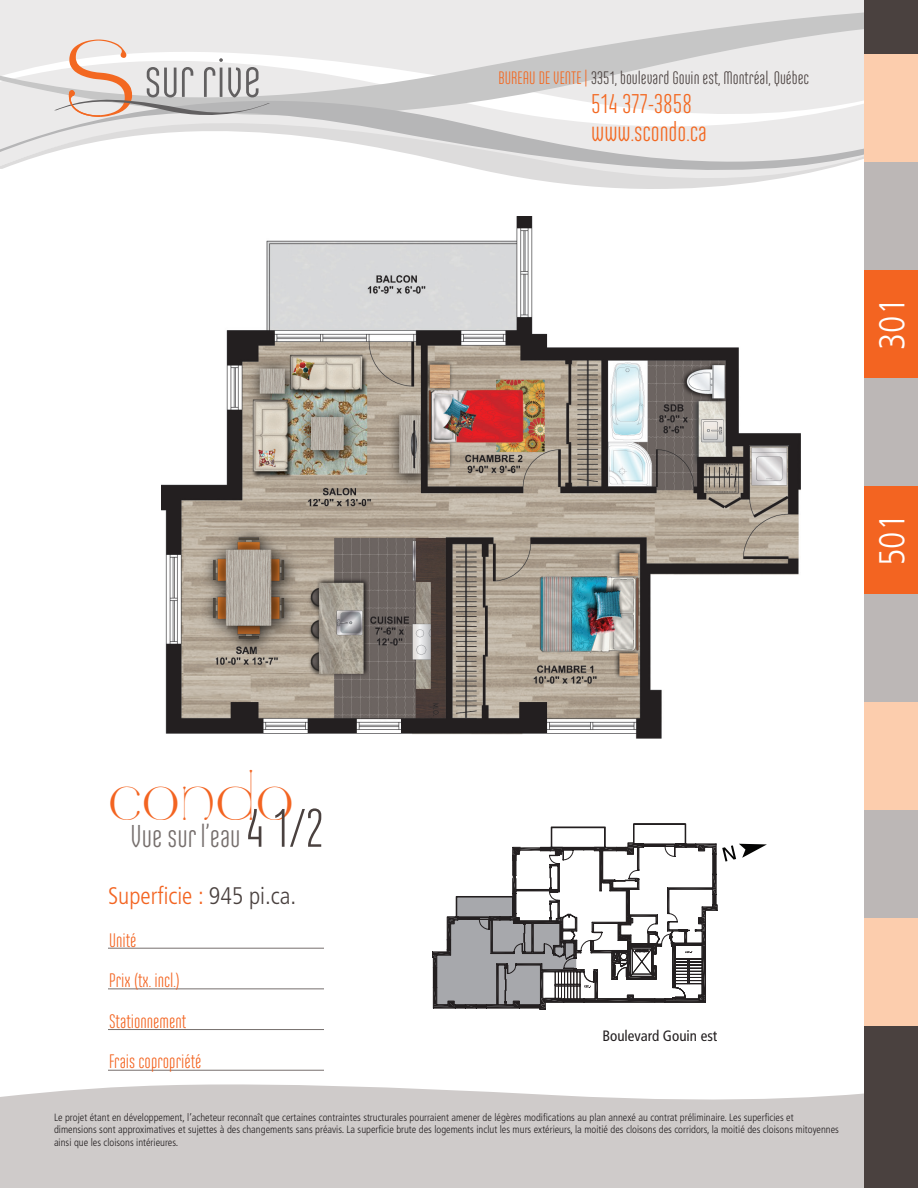
<style>
.page{position:relative;width:918px;height:1188px;background:#fff}
.page>*{position:absolute;margin:0;border:0;box-sizing:border-box;transform-origin:0 0}
.t1{font:55.35px "Ando";letter-spacing:-.005em;color:#626061}
.t2{font:46.5px "aquapura";color:#f36421}
.t3{font:300 condensed 36px "Frutiger";color:#fff}
.t4{font:31.5px "Ando";color:#766f6d}
.t5{font:27px/28.5px "Ando";color:#f36821}
.t6{font:300 condensed 24px "Frutiger";color:#f36421}
.t7{font:19.5px/40.5px "Ando";color:#f36421}
.t8{font:18px "Ando";color:#4a413f}
.t9{font:condensed 15px "Frutiger";color:#231f20}
.t10{font:300 condensed 10.5px/12.6px "Frutiger";color:#231f20}
.s1{color:#f36821}
.s2{font-size:54px;color:#4a413f}
.s3{color:#4a413f}
</style>
<div class="page">
<svg style="left:0;top:0;width:864px;height:68px;background:#e6e5e5"></svg>
<svg style="left:0;top:68px;width:864px;height:121px"></svg>
<svg style="left:0;top:1084px;width:864px;height:104px;background:#d2cecd"></svg>
<svg style="left:54px;top:40px;width:216px;height:82px;background:#e3dad7"></svg>
<hr style="left:108px;top:948px;width:216px;height:1px;background:#766f6d">
<hr style="left:108px;top:988px;width:216px;height:1px;background:#766f6d">
<hr style="left:108px;top:1029px;width:216px;height:1px;background:#766f6d">
<hr style="left:108px;top:1070px;width:216px;height:1px;background:#766f6d">
<div style="left:864px;top:0;width:54px;height:62px;background:#4a413f"></div>
<div style="left:864px;top:54px;width:54px;height:108px;background:#fccdad"></div>
<div style="left:864px;top:486px;width:54px;height:108px;background:#f36421"></div>
<div style="left:864px;top:270px;width:54px;height:108px;background:#f36421"></div>
<div style="left:864px;top:702px;width:54px;height:108px;background:#fccdad"></div>
<div style="left:864px;top:918px;width:54px;height:108px;background:#fccdad"></div>
<div style="left:864px;top:162px;width:54px;height:108px;background:#bcb7b6"></div>
<div style="left:864px;top:594px;width:54px;height:108px;background:#bcb7b6"></div>
<div style="left:864px;top:378px;width:54px;height:108px;background:#bcb7b6"></div>
<div style="left:864px;top:810px;width:54px;height:108px;background:#bcb7b6"></div>
<img style="left:162px;top:216px;width:639px;height:523px">
<div style="left:864px;top:1026px;width:54px;height:162px;background:#4a413f"></div>
<svg style="left:539px;top:824px;width:148px;height:186px"></svg>
<svg style="left:432px;top:843px;width:335px;height:166px"></svg>
<h1 class="t1" style="left:144px;top:49px;width:118px">sur rive</h1>
<h3 class="t8" style="left:499px;top:69px;width:312px"><span class="s1">BUREAU DE VENTE |</span> 3351, boulevard Gouin est, Montréal, Québec</h3>
<h3 class="t5" style="left:591px;top:90px;width:117px">514 377-3858 www.scondo.ca</h3>
<h3 class="t3" style="left:872px;top:350px;width:53px;rotate:-90deg">301</h3>
<h3 class="t3" style="left:872px;top:566px;width:53px;rotate:-90deg">501</h3>
<h2 class="t2" style="left:108px;top:769px;width:187px">Condo</h2>
<h3 class="t4" style="left:131px;top:819px;width:195px">Vue sur l’eau <span class="s2">4 1/2</span></h3>
<h3 class="t6" style="left:108px;top:882px;width:190px">Superficie : <span class="s3">945 pi.ca.</span></h3>
<h3 class="t7" style="left:109px;top:920px;width:94px">Unité<br>Prix (tx. incl.)<br>Stationnement<br>Frais copropriété</h3>
<h3 class="t9" style="left:602px;top:1027px;width:117px">Boulevard Gouin est</h3>
<p class="t10" style="left:54px;top:1111px;width:787px">Le projet étant en développement, l’acheteur reconnaît que certaines contraintes structurales pourraient amener de légères modifications au plan annexé au contrat préliminaire. Les superficies et dimensions sont approximatives et sujettes à des changements sans préavis. La superficie brute des logements inclut les murs extérieurs, la moitié des cloisons des corridors, la moitié des cloisons mitoyennes ainsi que les cloisons intérieures.</p>
</div>
